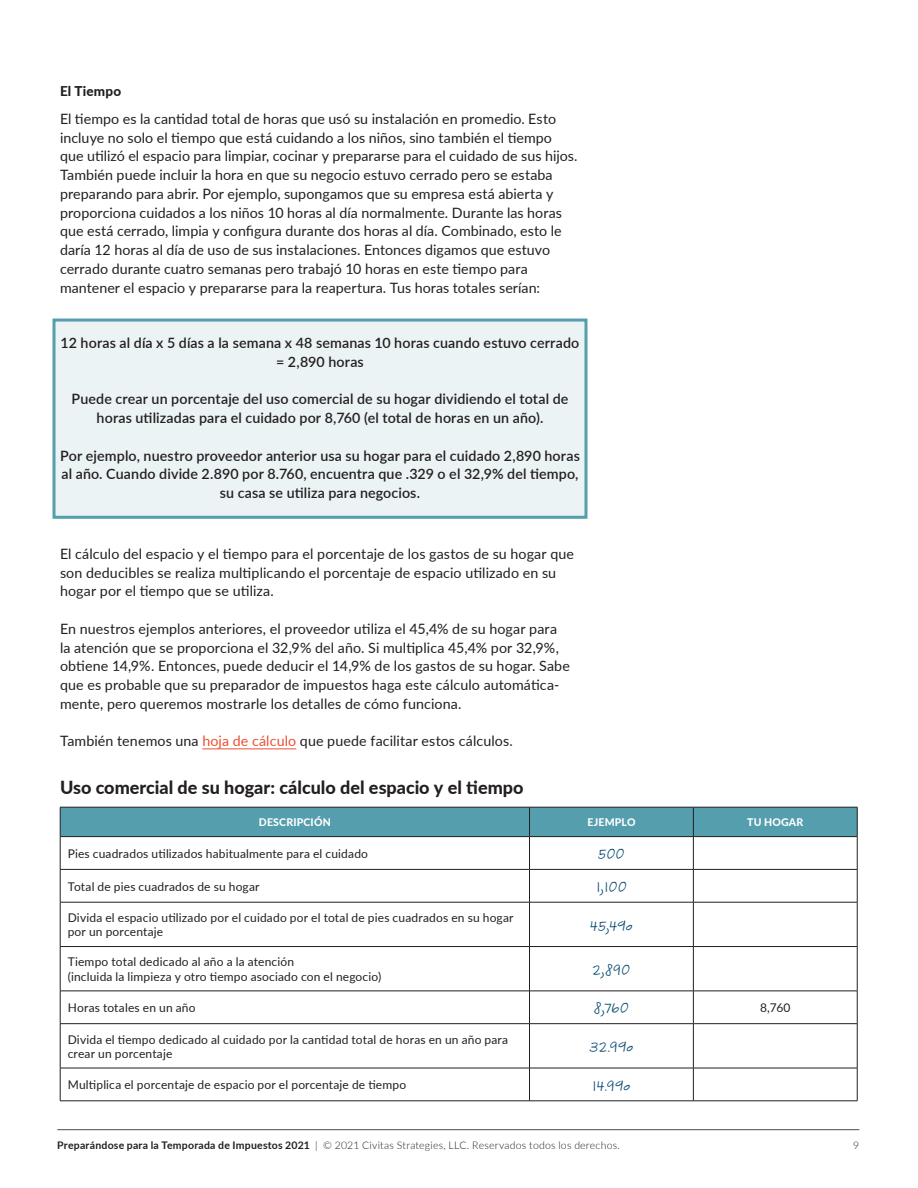
<style>
.page{position:relative;width:918px;height:1188px;background:#fff}
.page>*{position:absolute;margin:0;border:0;box-sizing:border-box;transform-origin:0 0}
.Table_Title{font:800 18px "Lato";color:#231f20}
.Table_Body{font:16.5px "Adobe Handwriting Tiffany";color:#0a4a70}
.Body{font:14.25px/18.8px "Lato";letter-spacing:.005em;color:#231f20}
.Equations___Example{font:600 14.25px/18.8px "Lato";letter-spacing:.01em;color:#231f20;text-align:center}
.t1{font:800 13.5px "Lato";letter-spacing:.015em;color:#231f20}
.Table_Body-2{font:12px/14.2px "Lato";letter-spacing:.015em;color:#231f20}
.t2{font:300 10.5px "Lato";letter-spacing:.02em;color:#231f20}
.Table_Column_H1{font:800 10.5px "Lato";letter-spacing:.02em;color:#fff}
.s1{color:#ed4f31}
.s2{font-weight:700}
</style>
<div class="page">
<hr style="left:57px;top:1129px;width:802px;height:1px;background:#4b4c4d">
<div style="left:52px;top:319px;width:536px;height:200px;background:#ebf3f5;border:3px solid #559eae"></div>
<hr style="left:202px;top:749px;width:94px;height:1px;background:#ed4f31">
<hr style="left:60px;top:1023px;width:470px;height:1px;background:#231f20">
<hr style="left:60px;top:837px;width:1px;height:32px;background:#231f20">
<hr style="left:60px;top:870px;width:1px;height:32px;background:#231f20">
<hr style="left:60px;top:902px;width:1px;height:44px;background:#231f20">
<hr style="left:60px;top:947px;width:1px;height:44px;background:#231f20">
<hr style="left:60px;top:991px;width:1px;height:32px;background:#231f20">
<hr style="left:60px;top:1024px;width:1px;height:44px;background:#231f20">
<hr style="left:60px;top:1068px;width:1px;height:33px;background:#231f20">
<hr style="left:60px;top:1101px;width:470px;height:1px;background:#231f20">
<hr style="left:530px;top:1101px;width:163px;height:1px;background:#231f20">
<div style="left:60px;top:807px;width:798px;height:30px;background:#559eae"></div>
<hr style="left:60px;top:836px;width:470px;height:1px;background:#231f20">
<hr style="left:530px;top:836px;width:163px;height:1px;background:#231f20">
<hr style="left:529px;top:837px;width:1px;height:32px;background:#231f20">
<hr style="left:693px;top:836px;width:164px;height:1px;background:#231f20">
<hr style="left:693px;top:837px;width:1px;height:32px;background:#231f20">
<hr style="left:857px;top:837px;width:1px;height:32px;background:#231f20">
<hr style="left:60px;top:869px;width:470px;height:1px;background:#231f20">
<hr style="left:530px;top:869px;width:163px;height:1px;background:#231f20">
<hr style="left:529px;top:870px;width:1px;height:32px;background:#231f20">
<hr style="left:693px;top:869px;width:164px;height:1px;background:#231f20">
<hr style="left:693px;top:870px;width:1px;height:32px;background:#231f20">
<hr style="left:857px;top:870px;width:1px;height:32px;background:#231f20">
<hr style="left:60px;top:902px;width:470px;height:1px;background:#231f20">
<hr style="left:530px;top:902px;width:163px;height:1px;background:#231f20">
<hr style="left:529px;top:902px;width:1px;height:44px;background:#231f20">
<hr style="left:693px;top:902px;width:164px;height:1px;background:#231f20">
<hr style="left:693px;top:902px;width:1px;height:44px;background:#231f20">
<hr style="left:857px;top:902px;width:1px;height:44px;background:#231f20">
<hr style="left:60px;top:946px;width:470px;height:1px;background:#231f20">
<hr style="left:530px;top:946px;width:163px;height:1px;background:#231f20">
<hr style="left:529px;top:947px;width:1px;height:44px;background:#231f20">
<hr style="left:693px;top:946px;width:164px;height:1px;background:#231f20">
<hr style="left:693px;top:947px;width:1px;height:44px;background:#231f20">
<hr style="left:857px;top:947px;width:1px;height:44px;background:#231f20">
<hr style="left:60px;top:991px;width:470px;height:1px;background:#231f20">
<hr style="left:530px;top:991px;width:163px;height:1px;background:#231f20">
<hr style="left:529px;top:991px;width:1px;height:32px;background:#231f20">
<hr style="left:693px;top:991px;width:164px;height:1px;background:#231f20">
<hr style="left:693px;top:991px;width:1px;height:32px;background:#231f20">
<hr style="left:857px;top:991px;width:1px;height:32px;background:#231f20">
<hr style="left:530px;top:1023px;width:163px;height:1px;background:#231f20">
<hr style="left:529px;top:1024px;width:1px;height:44px;background:#231f20">
<hr style="left:693px;top:1023px;width:164px;height:1px;background:#231f20">
<hr style="left:693px;top:1024px;width:1px;height:44px;background:#231f20">
<hr style="left:857px;top:1024px;width:1px;height:44px;background:#231f20">
<hr style="left:60px;top:1068px;width:470px;height:1px;background:#231f20">
<hr style="left:530px;top:1068px;width:163px;height:1px;background:#231f20">
<hr style="left:529px;top:1068px;width:1px;height:33px;background:#231f20">
<hr style="left:693px;top:1068px;width:164px;height:1px;background:#231f20">
<hr style="left:693px;top:1068px;width:1px;height:33px;background:#231f20">
<hr style="left:857px;top:1068px;width:1px;height:33px;background:#231f20">
<hr style="left:693px;top:1101px;width:164px;height:1px;background:#231f20">
<h4 class="t1" style="left:60px;top:81px;width:63px">El Tiempo</h4>
<p class="Body" style="left:60px;top:109px;width:519px">El tiempo es la cantidad total de horas que usó su instalación en promedio. Esto incluye no solo el tiempo que está cuidando a los niños, sino también el tiempo que utilizó el espacio para limpiar, cocinar y prepararse para el cuidado de sus hijos.<br>También puede incluir la hora en que su negocio estuvo cerrado pero se estaba preparando para abrir. Por ejemplo, supongamos que su empresa está abierta y proporciona cuidados a los niños 10 horas al día normalmente. Durante las horas que está cerrado, limpia y configura durante dos horas al día. Combinado, esto le daría 12 horas al día de uso de sus instalaciones. Entonces digamos que estuvo cerrado durante cuatro semanas pero trabajó 10 horas en este tiempo para mantener el espacio y prepararse para la reapertura. Tus horas totales serían:</p>
<p class="Equations___Example" style="left:61px;top:333px;width:520px">12 horas al día x 5 días a la semana x 48 semanas 10 horas cuando estuvo cerrado = 2,890 horas</p>
<p class="Equations___Example" style="left:72px;top:389px;width:498px">Puede crear un porcentaje del uso comercial de su hogar dividiendo el total de horas utilizadas para el cuidado por 8,760 (el total de horas en un año).</p>
<p class="Equations___Example" style="left:60px;top:445px;width:521px">Por ejemplo, nuestro proveedor anterior usa su hogar para el cuidado 2,890 horas al año. Cuando divide 2.890 por 8.760, encuentra que .329 o el 32,9% del tiempo, su casa se utiliza para negocios.</p>
<p class="Body" style="left:60px;top:544px;width:516px">El cálculo del espacio y el tiempo para el porcentaje de los gastos de su hogar que son deducibles se realiza multiplicando el porcentaje de espacio utilizado en su hogar por el tiempo que se utiliza.</p>
<p class="Body" style="left:60px;top:619px;width:511px">En nuestros ejemplos anteriores, el proveedor utiliza el 45,4% de su hogar para la atención que se proporciona el 32,9% del año. Si multiplica 45,4% por 32,9%, obtiene 14,9%. Entonces, puede deducir el 14,9% de los gastos de su hogar. Sabe que es probable que su preparador de impuestos haga este cálculo automática&shy;mente, pero queremos mostrarle los detalles de cómo funciona.</p>
<p class="Body" style="left:60px;top:731px;width:454px">También tenemos una <span class="s1">hoja de cálculo</span> que puede facilitar estos cálculos.</p>
<p class="Table_Title" style="left:60px;top:774px;width:465px">Uso comercial de su hogar: cálculo del espacio y el tiempo</p>
<p class="Table_Column_H1" style="left:259px;top:814px;width:74px">DESCRIPCIÓN</p>
<p class="Table_Column_H1" style="left:587px;top:814px;width:50px">EJEMPLO</p>
<p class="Table_Column_H1" style="left:747px;top:814px;width:58px">TU HOGAR</p>
<p class="Table_Body-2" style="left:68px;top:846px;width:302px">Pies cuadrados utilizados habitualmente para el cuidado</p>
<p class="Table_Body" style="left:598px;top:842px;width:28px">500</p>
<p class="Table_Body-2" style="left:68px;top:879px;width:193px">Total de pies cuadrados de su hogar</p>
<p class="Table_Body" style="left:596px;top:875px;width:32px">1,100</p>
<p class="Table_Body-2" style="left:68px;top:910px;width:447px">Divida el espacio utilizado por el cuidado por el total de pies cuadrados en su hogar por un porcentaje</p>
<p class="Table_Body" style="left:590px;top:914px;width:45px">45,4%</p>
<p class="Table_Body-2" style="left:68px;top:954px;width:315px">Tiempo total dedicado al año a la atención<br>(incluida la limpieza y otro tiempo asociado con el negocio)</p>
<p class="Table_Body" style="left:593px;top:958px;width:39px">2,890</p>
<p class="Table_Body-2" style="left:68px;top:1000px;width:129px">Horas totales en un año</p>
<p class="Table_Body" style="left:594px;top:997px;width:37px">8,760</p>
<p class="Table_Body-2" style="left:760px;top:1000px;width:32px">8,760</p>
<p class="Table_Body-2" style="left:68px;top:1032px;width:442px">Divida el tiempo dedicado al cuidado por la cantidad total de horas en un año para crear un porcentaje</p>
<p class="Table_Body" style="left:589px;top:1035px;width:46px">32.9%</p>
<p class="Table_Body-2" style="left:68px;top:1077px;width:340px">Multiplica el porcentaje de espacio por el porcentaje de tiempo</p>
<p class="Table_Body" style="left:592px;top:1074px;width:40px">14.9%</p>
<p class="t2" style="left:57px;top:1138px;width:564px"><span class="s2">Preparándose para la Temporada de Impuestos 2021</span> | © 2021 Civitas Strategies, LLC. Reservados todos los derechos.</p>
<p class="t2" style="left:853px;top:1138px;width:8px">9</p>
</div>
